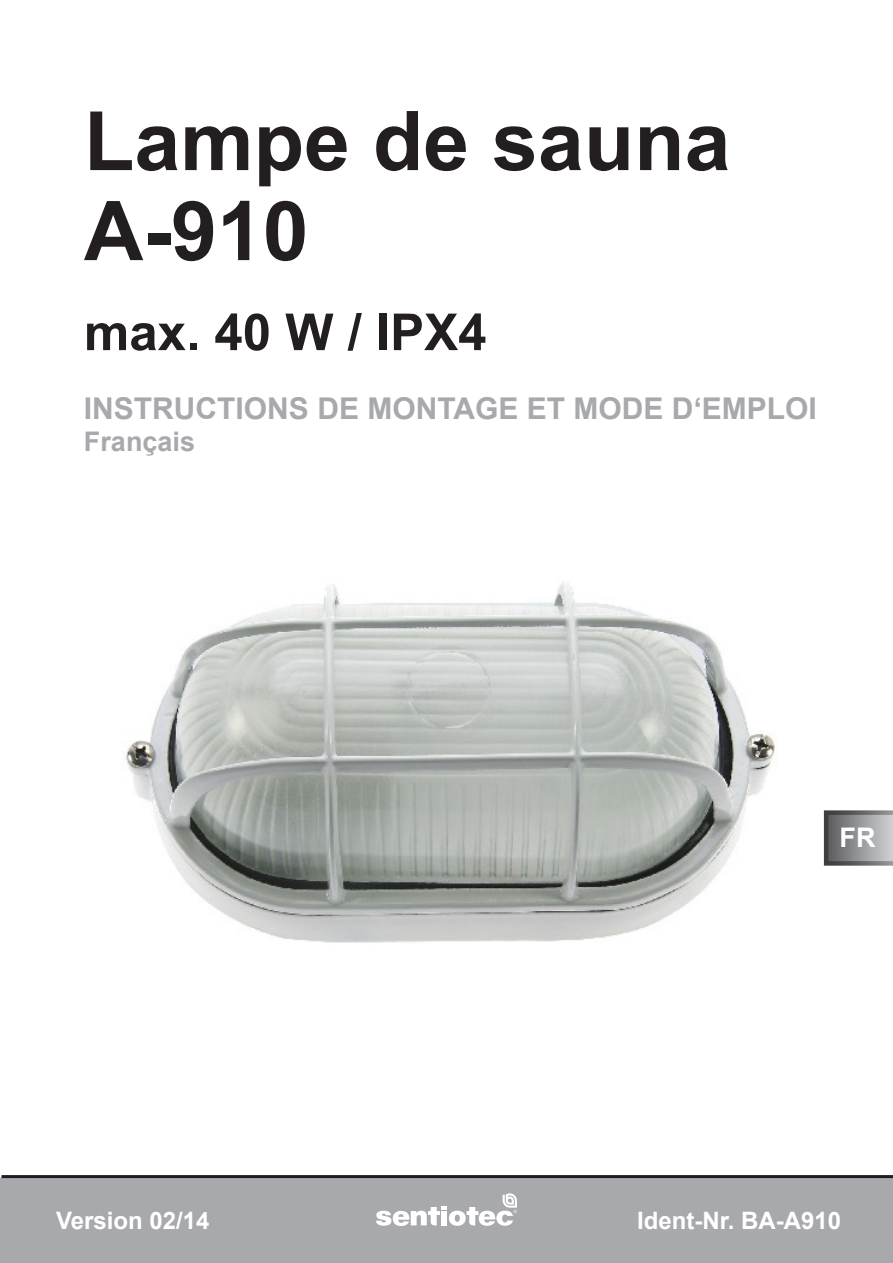
<style>
.page{position:relative;width:893px;height:1263px;background:#fff}
.page>*{position:absolute;margin:0;border:0;box-sizing:border-box;transform-origin:0 0}
.t1{font:700 82.5px/90px "Arial";color:#231f20}
.t2{font:700 51px "Arial";color:#231f20}
.t3{font:700 30px "Arial";color:#a8a9ad}
.t4{font:700 27px "Arial";color:#a8a9ad}
.Fließtext{font:700 27px "Arial";color:#fff}
.Fließtext_fett{font:700 24px "Arial";color:#fff}
</style>
<div class="page">
<img style="left:123px;top:582px;width:701px;height:361px">
<div style="left:0;top:1177px;width:893px;height:86px;background:#a8a9ad"></div>
<hr style="left:2px;top:1175px;width:891px;height:3px;background:#231f20">
<svg style="left:376px;top:1193px;width:141px;height:33px"></svg>
<svg style="left:824px;top:810px;width:69px;height:56px;background:#8b8c8e"></svg>
<p class="t1" style="left:84px;top:97px;width:648px">Lampe de sauna<br>A-910</p>
<p class="t2" style="left:84px;top:296px;width:404px">max. 40 W / IPX4</p>
<p class="t3" style="left:84px;top:387px;width:734px">INSTRUCTIONS DE MONTAGE ET MODE D‘EMPLOI</p>
<p class="t4" style="left:84px;top:422px;width:113px">Français</p>
<p class="Fließtext" style="left:839px;top:819px;width:37px">FR</p>
<p class="Fließtext_fett" style="left:56px;top:1204px;width:155px">Version 02/14</p>
<p class="Fließtext_fett" style="left:637px;top:1204px;width:206px">Ident-Nr. BA-A910</p>
</div>
